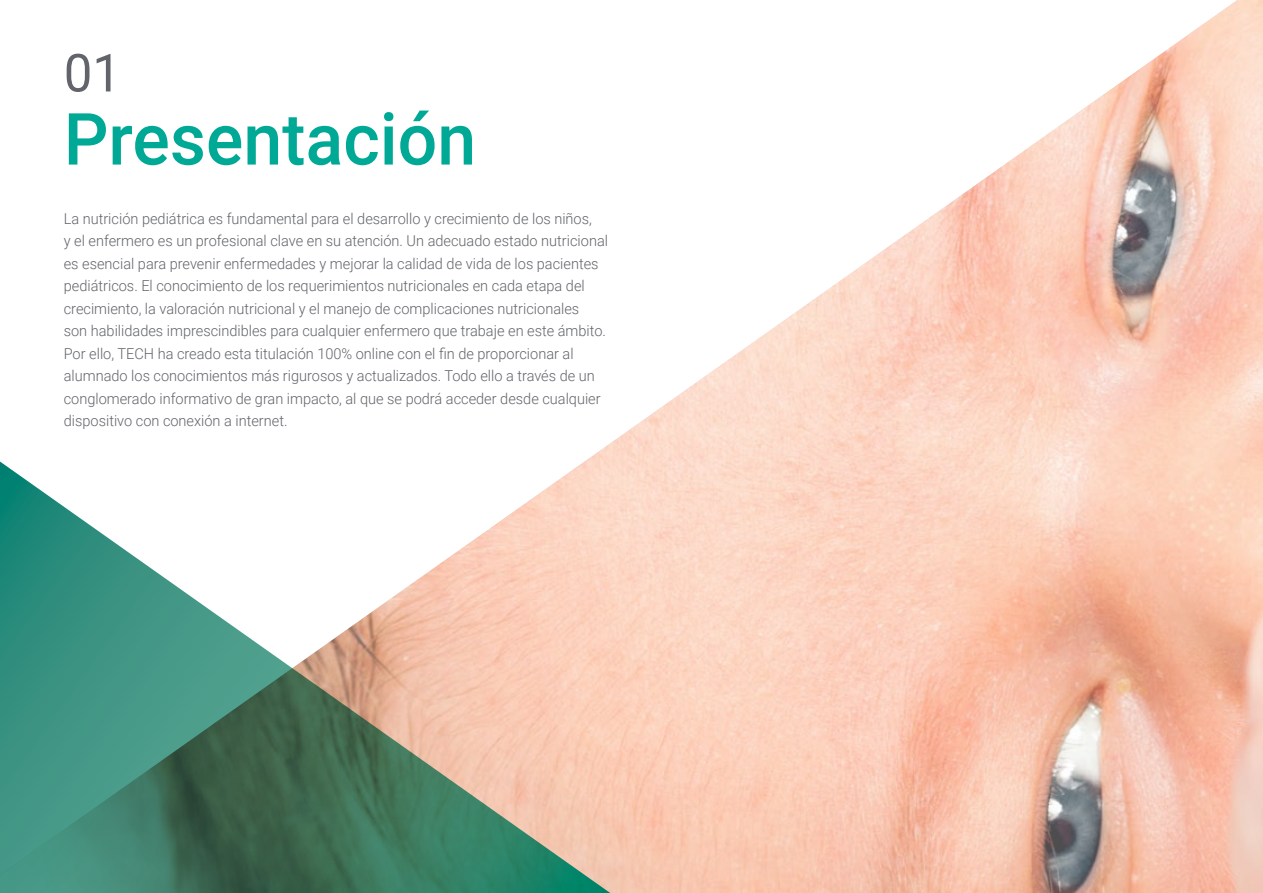
<style>
.page{position:relative;width:1263px;height:893px;background:#fff}
.page>*{position:absolute;margin:0;border:0;box-sizing:border-box;transform-origin:0 0}
.t1{font:500 72px "Roboto";color:#00a996}
.t2{font:52.5px "Roboto";color:#61646a}
.t3{font:300 15px/22.5px "Roboto";color:#61646a}
</style>
<div class="page">
<img style="left:607px;top:0;width:656px;height:893px">
<svg style="left:0;top:446px;width:640px;height:447px"></svg>
<h2 class="t2" style="left:64px;top:36px;width:59px">01</h2>
<h1 class="t1" style="left:64px;top:89px;width:414px">Presentación</h1>
<p class="t3" style="left:64px;top:207px;width:546px">La nutrición pediátrica es fundamental para el desarrollo y crecimiento de los niños,<br>y el enfermero es un profesional clave en su atención. Un adecuado estado nutricional es esencial para prevenir enfermedades y mejorar la calidad de vida de los pacientes pediátricos. El conocimiento de los requerimientos nutricionales en cada etapa del crecimiento, la valoración nutricional y el manejo de complicaciones nutricionales<br>son habilidades imprescindibles para cualquier enfermero que trabaje en este ámbito.<br>Por ello, TECH ha creado esta titulación 100% online con el fin de proporcionar al alumnado los conocimientos más rigurosos y actualizados. Todo ello a través de un conglomerado informativo de gran impacto, al que se podrá acceder desde cualquier dispositivo con conexión a internet.</p>
</div>
